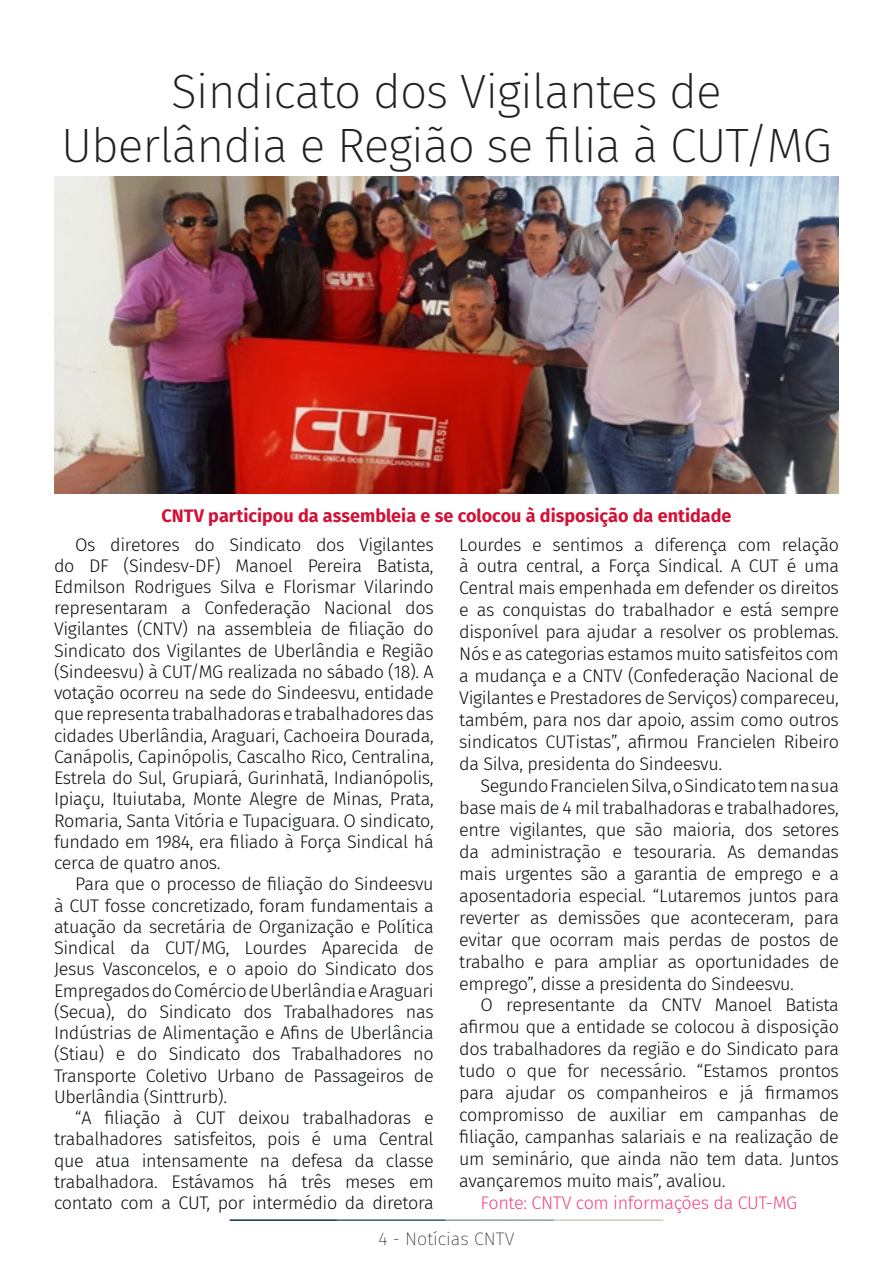
<style>
.page{position:relative;width:893px;height:1263px;background:#fff}
.page>*{position:absolute;margin:0;border:0;box-sizing:border-box;transform-origin:0 0}
.t1{font:200 48px/54px "Fira Sans";letter-spacing:-.02em;color:#231f20;text-align:center}
.t2{font:300 18.15px/21.3px "Fira Sans";letter-spacing:-.02em;color:#080d0b;text-align:justify}
.t3{font:700 18.15px "Fira Sans";color:#d11238}
.t4{font:300 18.15px "Fira Sans";letter-spacing:-.02em;color:#f0477b}
.t5{font:200 18px "Fira Sans";color:#231f20}
</style>
<div class="page">
<hr style="left:230px;top:1219px;width:107px;height:2px;background:#0e323f">
<hr style="left:337px;top:1219px;width:109px;height:2px;background:#3a5f6d">
<hr style="left:446px;top:1219px;width:109px;height:2px;background:#87a59a">
<hr style="left:555px;top:1219px;width:108px;height:2px;background:#c6d5b7">
<img style="left:55px;top:177px;width:784px;height:317px">
<p class="t1" style="left:61px;top:64px;width:772px">Sindicato dos Vigilantes de<br>Uberlândia e Região se filia à CUT/MG</p>
<p class="t3" style="left:161px;top:500px;width:572px">CNTV participou da assembleia e se colocou à disposição da entidade</p>
<p class="t2" style="left:54px;top:533px;width:381px;text-indent:21px">Os diretores do Sindicato dos Vigilantes do DF (Sindesv-DF) Manoel Pereira Batista, Edmilson Rodrigues Silva e Florismar Vilarindo representaram a Confederação Nacional dos Vigilantes (CNTV) na assembleia de filiação do Sindicato dos Vigilantes de Uberlândia e Região (Sindeesvu) à CUT/MG realizada no sábado (18). A votação ocorreu na sede do Sindeesvu, entidade que representa trabalhadoras e trabalhadores das cidades Uberlândia, Araguari, Cachoeira Dourada, Canápolis, Capinópolis, Cascalho Rico, Centralina, Estrela do Sul, Grupiará, Gurinhatã, Indianópolis, Ipiaçu, Ituiutaba, Monte Alegre de Minas, Prata, Romaria, Santa Vitória e Tupaciguara. O sindicato, fundado em 1984, era filiado à Força Sindical há cerca de quatro anos.</p>
<p class="t2" style="left:54px;top:873px;width:381px;text-indent:21px">Para que o processo de filiação do Sindeesvu à CUT fosse concretizado, foram fundamentais a atuação da secretária de Organização e Política Sindical da CUT/MG, Lourdes Aparecida de Jesus Vasconcelos, e o apoio do Sindicato dos Empregados do Comércio de Uberlândia e Araguari (Secua), do Sindicato dos Trabalhadores nas Indústrias de Alimentação e Afins de Uberlância (Stiau) e do Sindicato dos Trabalhadores no Transporte Coletivo Urbano de Passageiros de Uberlândia (Sinttrurb).</p>
<p class="t2" style="left:54px;top:1107px;width:381px;text-indent:21px">“A filiação à CUT deixou trabalhadoras e trabalhadores satisfeitos, pois é uma Central que atua intensamente na defesa da classe trabalhadora. Estávamos há três meses em contato com a CUT, por intermédio da diretora</p>
<p class="t2" style="left:459px;top:533px;width:381px;line-height:21.9px">Lourdes e sentimos a diferença com relação à outra central, a Força Sindical. A CUT é uma Central mais empenhada em defender os direitos e as conquistas do trabalhador e está sempre disponível para ajudar a resolver os problemas.<br>Nós e as categorias estamos muito satisfeitos com a mudança e a CNTV (Confederação Nacional de Vigilantes e Prestadores de Serviços) compareceu, também, para nos dar apoio, assim como outros sindicatos CUTistas”, afirmou Francielen Ribeiro da Silva, presidenta do Sindeesvu.</p>
<p class="t2" style="left:459px;top:774px;width:381px;line-height:21.9px;text-indent:21px">Segundo Francielen Silva, o Sindicato tem na sua base mais de 4 mil trabalhadoras e trabalhadores, entre vigilantes, que são maioria, dos setores da administração e tesouraria. As demandas mais urgentes são a garantia de emprego e a aposentadoria especial. “Lutaremos juntos para reverter as demissões que aconteceram, para evitar que ocorram mais perdas de postos de trabalho e para ampliar as oportunidades de emprego”, disse a presidenta do Sindeesvu.</p>
<p class="t2" style="left:459px;top:994px;width:381px;line-height:21.9px;text-indent:21px">O representante da CNTV Manoel Batista afirmou que a entidade se colocou à disposição dos trabalhadores da região e do Sindicato para tudo o que for necessário. “Estamos prontos para ajudar os companheiros e já firmamos compromisso de auxiliar em campanhas de filiação, campanhas salariais e na realização de um seminário, que ainda não tem data. Juntos avançaremos muito mais”, avaliou.</p>
<p class="t4" style="left:480px;top:1190px;width:318px">Fonte: CNTV com informações da CUT-MG</p>
<p class="t5" style="left:379px;top:1226px;width:137px">4 - Notícias CNTV</p>
</div>
